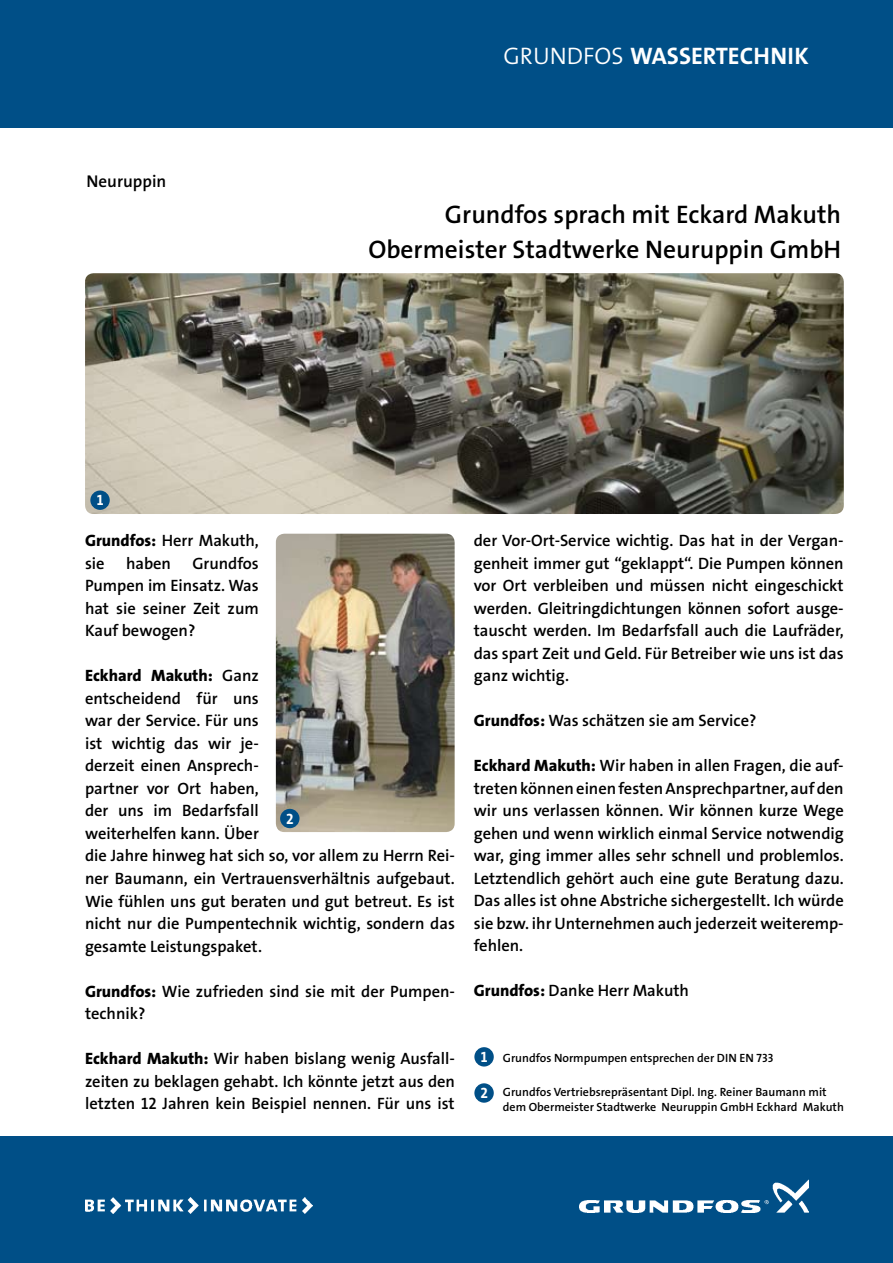
<style>
.page{position:relative;width:893px;height:1263px;background:#fff}
.page>*{position:absolute;margin:0;border:0;box-sizing:border-box;transform-origin:0 0}
.t1{font:25.5px/34.5px "The Sans Grundfos 6 SB";color:#000;text-align:right}
.t2{font:24px "The Sans Grundfos 7 B";color:#fff}
.t3{font:17.1px "The Sans Grundfos 6 SB";color:#000}
.t4{font:16.5px/22.5px "The Sans Grundfos 6 SB";color:#000;text-align:justify}
.t5{font:16.5px "The Sans Grundfos 8 XB";color:#000}
.t6{font:15px "The Sans Grundfos 7 B";color:#fff}
.t7{font:12px/14.4px "The Sans Grundfos 6 SB";color:#000}
.s1{font-family:"The Sans Grundfos 4 SL"}
.s2{font-family:"The Sans Grundfos 8 XB"}
.s3{font-family:"The Sans Grundfos 6 SB"}
</style>
<div class="page">
<div style="left:0;top:0;width:893px;height:127px;background:#004f87"></div>
<div style="left:0;top:1136px;width:893px;height:127px;background:#004f87"></div>
<img style="left:580px;top:1180px;width:228px;height:32px">
<img style="left:85px;top:1197px;width:228px;height:16px">
<img style="left:276px;top:534px;width:179px;height:298px;border-radius:9px">
<img style="left:85px;top:273px;width:759px;height:241px;border-radius:9px">
<div style="left:90px;top:490px;width:20px;height:20px;background:#004f87;border-radius:50%"></div>
<div style="left:280px;top:809px;width:19px;height:19px;background:#004f87;border-radius:50%"></div>
<div style="left:474px;top:1047px;width:20px;height:19px;background:#004f87;border-radius:50%"></div>
<div style="left:474px;top:1083px;width:20px;height:20px;background:#004f87;border-radius:50%"></div>
<p class="t3" style="left:87px;top:173px;width:81px">Neuruppin</p>
<p class="t6" style="left:97px;top:492px;width:8px">1</p>
<h2 class="t2" style="left:503px;top:43px;width:307px"><span class="s1">GRUNDFOS</span> WASSERTECHNIK</h2>
<h1 class="t1" style="left:368px;top:198px;width:474px">Grundfos sprach mit Eckard Makuth<br>Obermeister Stadtwerke Neuruppin GmbH</h1>
<p class="t4" style="left:85px;top:530px;width:175px"><span class="s2">Grundfos:</span> Herr Makuth, sie</p>
<p class="t4" style="left:85px;top:553px;width:175px;text-indent:107px">Grundfos Pumpen im Einsatz. Was hat sie seiner Zeit zum Kauf bewogen?</p>
<p class="t5" style="left:85px;top:667px;width:175px">Eckhard Makuth: <span class="s3">Ganz</span></p>
<p class="t4" style="left:85px;top:688px;width:371px;text-align:left">entscheidend für uns<br>war der Service. Für uns<br>ist wichtig das wir je-<br>derzeit einen Ansprech-<br>partner vor Ort haben,<br>der uns im Bedarfsfall<br>weiterhelfen kann. Über<br>die Jahre hinweg hat sich so, vor allem zu Herrn Rei&shy;ner Baumann, ein Vertrauensverhältnis aufgebaut.<br>Wie fühlen uns gut beraten und gut betreut. Es ist nicht nur die Pumpentechnik wichtig, sondern das gesamte Leistungspaket.</p>
<p class="t4" style="left:85px;top:980px;width:371px"><span class="s2">Grundfos:</span> Wie zufrieden sind sie mit der Pumpen&shy;technik?</p>
<p class="t4" style="left:85px;top:1048px;width:371px"><span class="s2">Eckhard Makuth:</span> Wir haben bislang wenig Ausfall&shy;zeiten zu beklagen gehabt. Ich könnte jetzt aus den letzten 12 Jahren kein Beispiel nennen. Für uns ist</p>
<p class="t4" style="left:126px;top:553px;width:47px">haben</p>
<p class="t6" style="left:286px;top:811px;width:9px">2</p>
<p class="t4" style="left:474px;top:530px;width:371px">der Vor-Ort-Service wichtig. Das hat in der Vergan&shy;genheit immer gut “geklappt“. Die Pumpen können vor Ort verbleiben und müssen nicht eingeschickt werden. Gleitringdichtungen können sofort ausge&shy;tauscht werden. Im Bedarfsfall auch die Laufräder, das spart Zeit und Geld. Für Betreiber wie uns ist das ganz wichtig.</p>
<p class="t4" style="left:474px;top:710px;width:284px"><span class="s2">Grundfos:</span> Was schätzen sie am Service?</p>
<p class="t4" style="left:474px;top:755px;width:371px"><span class="s2">Eckhard Makuth:</span> Wir haben in allen Fragen, die auf&shy;treten können einen festen Ansprechpartner, auf den wir uns verlassen können. Wir können kurze Wege gehen und wenn wirklich einmal Service notwendig war, ging immer alles sehr schnell und problemlos.<br>Letztendlich gehört auch eine gute Beratung dazu.<br>Das alles ist ohne Abstriche sichergestellt. Ich würde sie bzw. ihr Unternehmen auch jederzeit weiteremp&shy;fehlen.</p>
<p class="t4" style="left:474px;top:980px;width:217px"><span class="s2">Grundfos:</span> Danke Herr Makuth</p>
<p class="t6" style="left:481px;top:1049px;width:8px">1</p>
<p class="t6" style="left:480px;top:1085px;width:9px">2</p>
<p class="t7" style="left:503px;top:1051px;width:272px">Grundfos Normpumpen entsprechen der DIN EN 733</p>
<p class="t7" style="left:503px;top:1085px;width:343px">Grundfos Vertriebsrepräsentant Dipl. Ing. Reiner Baumann mit dem Obermeister Stadtwerke Neuruppin GmbH Eckhard Makuth</p>
</div>
